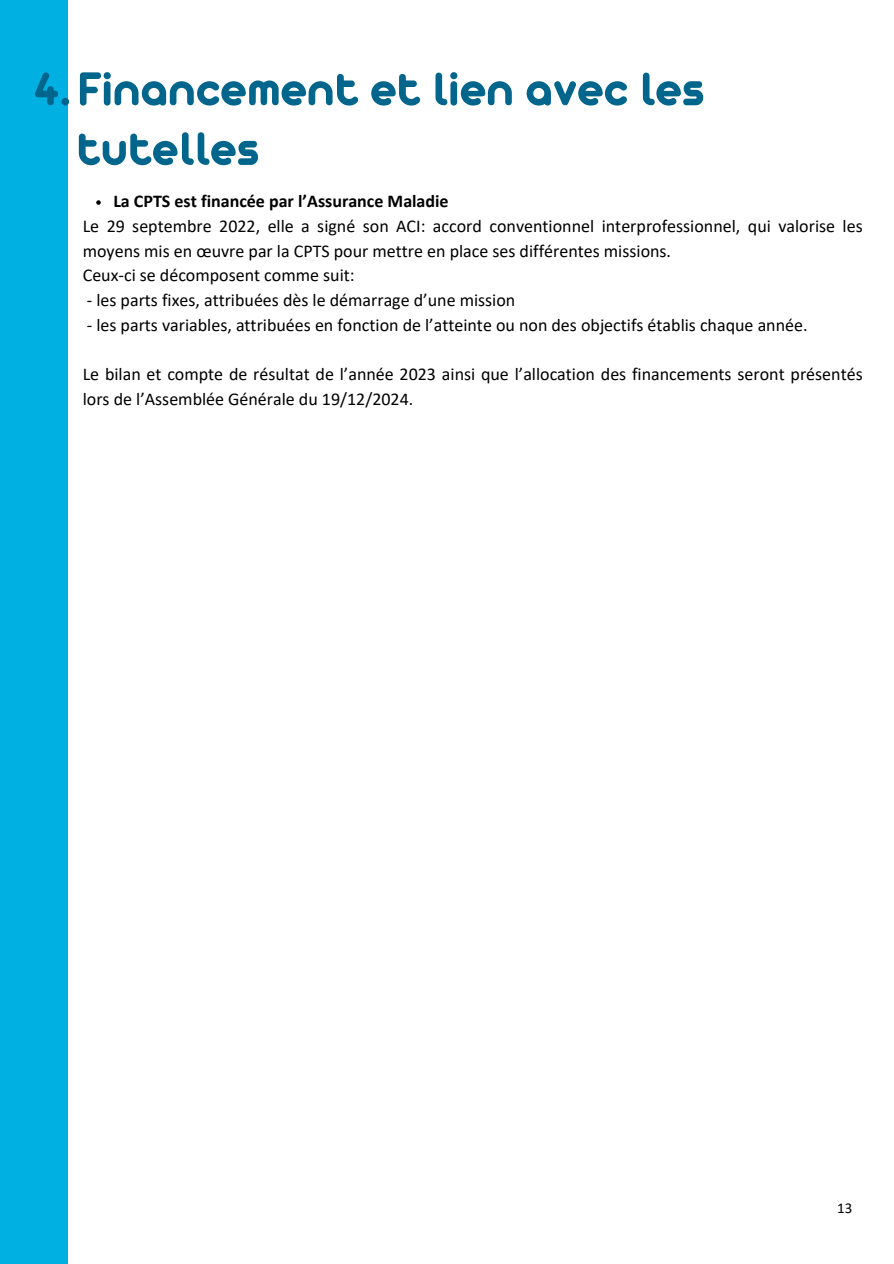
<style>
.page{position:relative;width:894px;height:1264px;background:#fff}
.page>*{position:absolute;margin:0;border:0;box-sizing:border-box;transform-origin:0 0}
.t1{font:700 51px/59.7px "Arista Pro";color:#02658c}
.t2{font:18px/24.8px "Calibri";color:#000}
.t3{font:700 18px "Calibri";color:#000}
.t4{font:15px "Calibri";color:#000}
</style>
<div class="page">
<div style="left:0;top:0;width:68px;height:1263px;background:#00b0e3"></div>
<svg style="left:96px;top:200px;width:5px;height:5px"></svg>
<p class="t1" style="left:77px;top:63px;width:628px;text-indent:-43px">4.Financement et lien avec les tutelles</p>
<p class="t3" style="left:113px;top:193px;width:337px">La CPTS est financée par l’Assurance Maladie</p>
<p class="t2" style="left:83px;top:215px;width:781px">Le 29 septembre 2022, elle a signé son ACI: accord conventionnel interprofessionnel, qui valorise les moyens mis en œuvre par la CPTS pour mettre en place ses différentes missions.</p>
<p class="t2" style="left:83px;top:264px;width:273px">Ceux-ci se décomposent comme suit:</p>
<p class="t2" style="left:87px;top:289px;width:430px">- les parts fixes, attribuées dès le démarrage d’une mission</p>
<p class="t2" style="left:87px;top:314px;width:722px">- les parts variables, attribuées en fonction de l’atteinte ou non des objectifs établis chaque année.</p>
<p class="t2" style="left:83px;top:363px;width:781px">Le bilan et compte de résultat de l’année 2023 ainsi que l’allocation des financements seront présentés lors de l’Assemblée Générale du 19/12/2024.</p>
<p class="t4" style="left:836px;top:1201px;width:17px">13</p>
</div>
